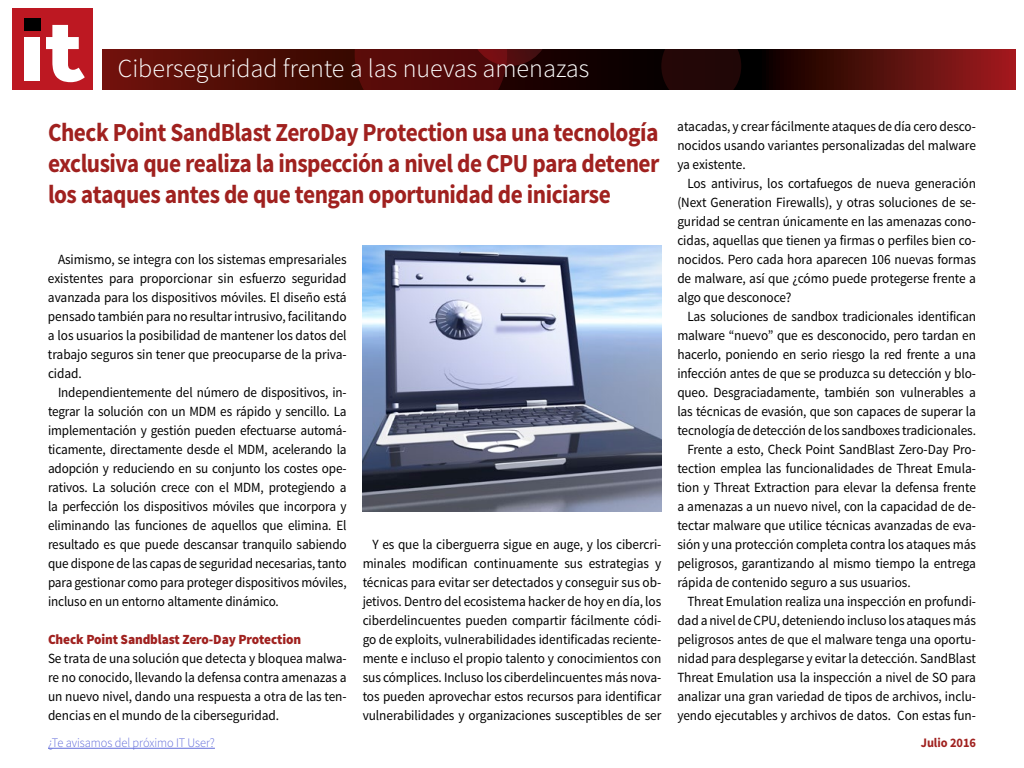
<style>
.page{position:relative;width:1024px;height:768px;background:#fff}
.page>*{position:absolute;margin:0;border:0;box-sizing:border-box;transform-origin:0 0}
.t1{font:700 26px/31.2px "Source Sans Pro";letter-spacing:-.02em;color:#a0211f;text-align:justify;scale:.9 1}
.t2{font:300 26px "Source Sans Pro";color:#fff}
.t3{font:14px/19px "Source Sans Pro";letter-spacing:-.005em;color:#000;text-align:justify;scale:.95 1}
.t4{font:14px/19px "Source Sans Pro";letter-spacing:-.005em;color:#000;text-align:justify;scale:.94 1}
.t5{font:900 14px "Source Sans Pro";letter-spacing:-.01em;color:#a0211f;scale:.95 1}
.t6{font:300 13px "Source Sans Pro";letter-spacing:-.005em;color:#616cda;scale:.95 1}
.t7{font:700 13px "Source Sans Pro";letter-spacing:-.005em;color:#a0211f;scale:.95 1}
</style>
<div class="page">
<svg style="left:102px;top:49px;width:914px;height:41px;background:#440b07"></svg>
<svg style="left:355px;top:49px;width:195px;height:41px;background:#490808"></svg>
<div style="left:661px;top:49px;width:80px;height:41px;background:#230707"></div>
<div style="left:12px;top:9px;width:80px;height:81px;background:#bd1822"></div>
<div style="left:24px;top:19px;width:17px;height:12px;background:#000"></div>
<div style="left:25px;top:37px;width:15px;height:44px;background:#fff"></div>
<svg style="left:46px;top:25px;width:39px;height:57px"></svg>
<hr style="left:48px;top:748px;width:167px;height:1px;background:#616cda">
<img style="left:363px;top:245px;width:298px;height:267px">
<img style="left:984px;top:57px;width:21px;height:27px">
<h1 class="t2" style="left:118px;top:52px;width:473px">Ciberseguridad frente a las nuevas amenazas</h1>
<h1 class="t1" style="left:48px;top:117px;width:681px">Check Point SandBlast ZeroDay Protection usa una tecnología exclusiva que realiza la inspección a nivel de CPU para detener los ataques antes de que tengan oportunidad de iniciarse</h1>
<p class="t3" style="left:48px;top:250px;width:316px;text-indent:10px">Asimismo, se integra con los sistemas empresariales existentes para proporcionar sin esfuerzo seguridad avanzada para los dispositivos móviles. El diseño está pensado también para no resultar intrusivo, facilitando a los usuarios la posibilidad de mantener los datos del trabajo seguros sin tener que preocuparse de la priva&shy;cidad.</p>
<p class="t4" style="left:48px;top:383px;width:319px;text-indent:10px">Independientemente del número de dispositivos, in&shy;tegrar la solución con un MDM es rápido y sencillo. La implementación y gestión pueden efectuarse automá&shy;ticamente, directamente desde el MDM, acelerando la adopción y reduciendo en su conjunto los costes ope&shy;rativos. La solución crece con el MDM, protegiendo a la perfección los dispositivos móviles que incorpora y eliminando las funciones de aquellos que elimina. El resultado es que puede descansar tranquilo sabiendo que dispone de las capas de seguridad necesarias, tanto para gestionar como para proteger dispositivos móviles, incluso en un entorno altamente dinámico.</p>
<p class="t5" style="left:48px;top:630px;width:268px">Check Point Sandblast Zero-Day Protection</p>
<p class="t3" style="left:48px;top:649px;width:316px">Se trata de una solución que detecta y bloquea malwa&shy;re no conocido, llevando la defensa contra amenazas a un nuevo nivel, dando una respuesta a otra de las ten&shy;dencias en el mundo de la ciberseguridad.</p>
<p class="t3" style="left:363px;top:535px;width:316px;text-indent:10px">Y es que la ciberguerra sigue en auge, y los cibercri&shy;minales modifican continuamente sus estrategias y técnicas para evitar ser detectados y conseguir sus ob&shy;jetivos. Dentro del ecosistema hacker de hoy en día, los ciberdelincuentes pueden compartir fácilmente códi&shy;go de exploits, vulnerabilidades identificadas reciente&shy;mente e incluso el propio talento y conocimientos con sus cómplices. Incluso los ciberdelincuentes más nova&shy;tos pueden aprovechar estos recursos para identificar vulnerabilidades y organizaciones susceptibles de ser</p>
<p class="t3" style="left:677px;top:117px;width:316px">atacadas, y crear fácilmente ataques de día cero desco&shy;nocidos usando variantes personalizadas del malware ya existente.</p>
<p class="t3" style="left:677px;top:174px;width:316px;text-indent:10px">Los antivirus, los cortafuegos de nueva generación (Next Generation Firewalls), y otras soluciones de se&shy;guridad se centran únicamente en las amenazas cono&shy;cidas, aquellas que tienen ya firmas o perfiles bien co&shy;nocidos. Pero cada hora aparecen 106 nuevas formas de malware, así que ¿cómo puede protegerse frente a algo que desconoce?</p>
<p class="t3" style="left:687px;top:307px;width:305px">Las soluciones de sandbox tradicionales identifican</p>
<p class="t3" style="left:677px;top:326px;width:316px">malware “nuevo” que es desconocido, pero tardan en</p>
<p class="t3" style="left:677px;top:345px;width:316px">hacerlo, poniendo en serio riesgo la red frente a una</p>
<p class="t3" style="left:677px;top:364px;width:316px">infección antes de que se produzca su detección y blo-</p>
<p class="t3" style="left:677px;top:383px;width:316px">queo. Desgraciadamente, también son vulnerables a</p>
<p class="t3" style="left:677px;top:402px;width:316px">las técnicas de evasión, que son capaces de superar la</p>
<p class="t3" style="left:677px;top:421px;width:316px">tecnología de detección de los sandboxes tradicionales.</p>
<p class="t3" style="left:687px;top:440px;width:305px">Frente a esto, Check Point SandBlast Zero-Day Pro-</p>
<p class="t3" style="left:677px;top:459px;width:316px">tection emplea las funcionalidades de Threat Emula-</p>
<p class="t3" style="left:677px;top:478px;width:316px">tion y Threat Extraction para elevar la defensa frente</p>
<p class="t3" style="left:677px;top:497px;width:316px">a amenazas a un nuevo nivel, con la capacidad de de-</p>
<p class="t3" style="left:677px;top:516px;width:316px">tectar malware que utilice técnicas avanzadas de eva-</p>
<p class="t3" style="left:677px;top:535px;width:316px">sión y una protección completa contra los ataques más</p>
<p class="t3" style="left:677px;top:554px;width:316px">peligrosos, garantizando al mismo tiempo la entrega</p>
<p class="t3" style="left:677px;top:573px;width:247px">rápida de contenido seguro a sus usuarios.</p>
<p class="t3" style="left:687px;top:592px;width:305px">Threat Emulation realiza una inspección en profundi-</p>
<p class="t3" style="left:677px;top:611px;width:316px">dad a nivel de CPU, deteniendo incluso los ataques más</p>
<p class="t3" style="left:677px;top:630px;width:316px">peligrosos antes de que el malware tenga una oportu-</p>
<p class="t3" style="left:677px;top:649px;width:316px">nidad para desplegarse y evitar la detección. SandBlast</p>
<p class="t3" style="left:677px;top:668px;width:316px">Threat Emulation usa la inspección a nivel de SO para</p>
<p class="t3" style="left:677px;top:687px;width:316px">analizar una gran variedad de tipos de archivos, inclu-</p>
<p class="t3" style="left:677px;top:706px;width:316px">yendo ejecutables y archivos de datos. Con estas fun-</p>
<p class="t6" style="left:48px;top:735px;width:177px">¿Te avisamos del próximo IT User?</p>
<p class="t7" style="left:921px;top:734px;width:60px">Julio 2016</p>
</div>
